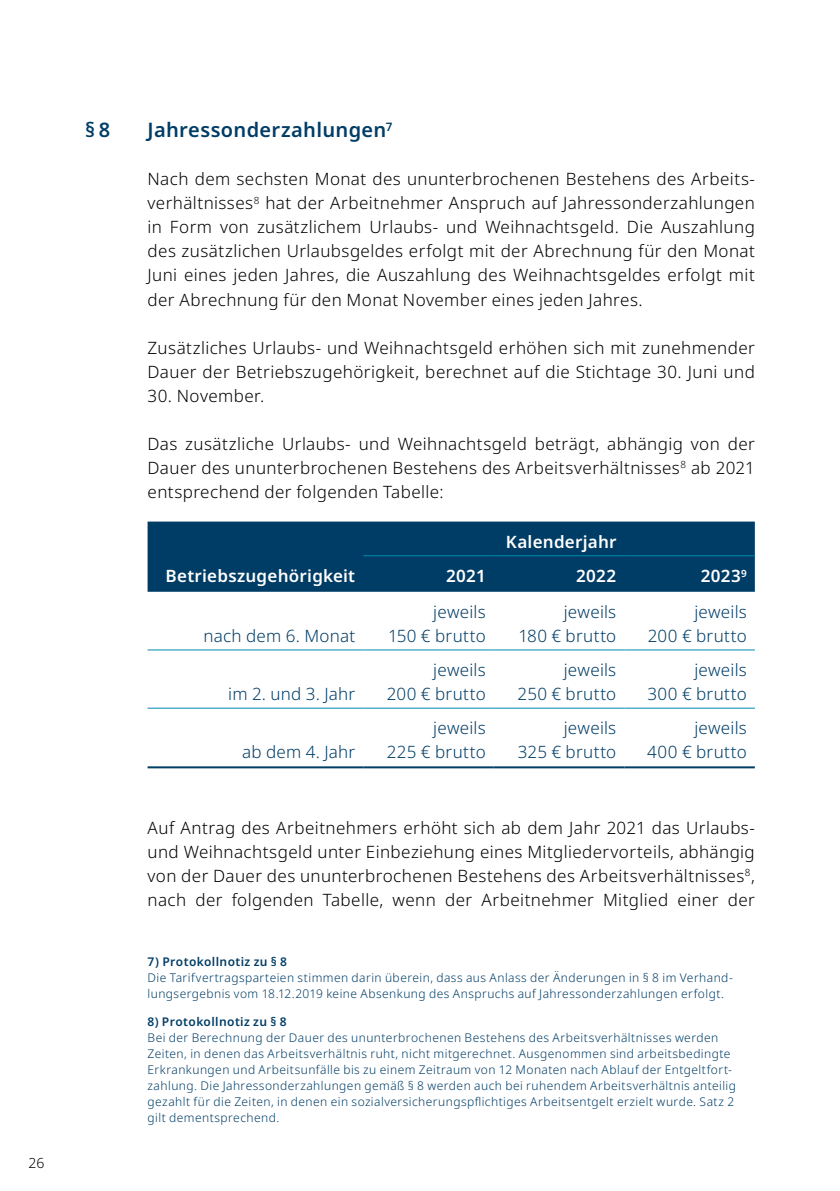
<style>
.page{position:relative;width:840px;height:1191px;background:#fff}
.page>*{position:absolute;margin:0;border:0;box-sizing:border-box;transform-origin:0 0}
.Headline{font:600 20px "Noto Sans";letter-spacing:.015em;color:#003d66}
.Fließtext{font:300 17px/24px "Noto Sans";letter-spacing:.025em;color:#000;text-align:justify}
.t1{font:300 17px/24px "Noto Sans";letter-spacing:.015em;color:#003d66;text-align:right}
.t2{font:600 17px "Noto Sans";letter-spacing:.015em;color:#fff}
.t3{font:300 14px "Noto Sans";color:#000}
.Fußnote{font:300 12px/16px "Noto Sans";letter-spacing:.035em;color:#003d66}
.Fußnote-2{font:600 12px "Noto Sans";letter-spacing:.035em;color:#003d66}
</style>
<div class="page">
<div style="left:147px;top:521px;width:607px;height:71px;background:#003d66"></div>
<hr style="left:363px;top:555px;width:130px;height:1px;background:#0089ad">
<hr style="left:493px;top:555px;width:131px;height:1px;background:#0089ad">
<hr style="left:624px;top:555px;width:130px;height:1px;background:#0089ad">
<hr style="left:147px;top:708px;width:216px;height:1px;background:#0089ad">
<hr style="left:363px;top:708px;width:130px;height:1px;background:#0089ad">
<hr style="left:493px;top:708px;width:131px;height:1px;background:#0089ad">
<hr style="left:624px;top:708px;width:130px;height:1px;background:#0089ad">
<hr style="left:147px;top:649px;width:216px;height:1px;background:#0089ad">
<hr style="left:363px;top:649px;width:130px;height:1px;background:#0089ad">
<hr style="left:493px;top:649px;width:131px;height:1px;background:#0089ad">
<hr style="left:624px;top:649px;width:130px;height:1px;background:#0089ad">
<hr style="left:147px;top:766px;width:216px;height:2px;background:#003d66">
<hr style="left:363px;top:766px;width:130px;height:2px;background:#003d66">
<hr style="left:493px;top:766px;width:131px;height:2px;background:#003d66">
<hr style="left:624px;top:766px;width:130px;height:2px;background:#003d66">
<p class="t3" style="left:28px;top:1155px;width:18px">26</p>
<p class="Headline" style="left:85px;top:119px;width:27px">§ 8</p>
<p class="Headline" style="left:147px;top:119px;width:246px">Jahressonderzahlungen<sup>7</sup></p>
<p class="Fließtext" style="left:147px;top:168px;width:608px">Nach dem sechsten Monat des ununterbrochenen Bestehens des Arbeits&shy;verhältnisses<sup>8</sup> hat der Arbeitnehmer Anspruch auf Jahressonderzahlungen in Form von zusätzlichem Urlaubs- und Weihnachtsgeld. Die Auszahlung des zusätzlichen Urlaubsgeldes erfolgt mit der Abrechnung für den Monat Juni eines jeden Jahres, die Auszahlung des Weihnachtsgeldes erfolgt mit der Abrechnung für den Monat November eines jeden Jahres.</p>
<p class="Fließtext" style="left:147px;top:336px;width:608px">Zusätzliches Urlaubs- und Weihnachtsgeld erhöhen sich mit zunehmender<br>Dauer der Betriebszugehörigkeit, berechnet auf die Stichtage 30. Juni und</p>
<p class="Fließtext" style="left:147px;top:384px;width:118px">30. November.</p>
<p class="Fließtext" style="left:147px;top:432px;width:608px">Das zusätzliche Urlaubs- und Weihnachtsgeld beträgt, abhängig von der Dauer des ununterbrochenen Bestehens des Arbeitsverhältnisses<sup>8</sup> ab 2021 entsprechend der folgenden Tabelle:</p>
<p class="t2" style="left:505px;top:532px;width:112px">Kalenderjahr</p>
<p class="t2" style="left:165px;top:566px;width:191px">Betriebszugehörigkeit</p>
<p class="t2" style="left:446px;top:566px;width:41px">2021</p>
<p class="t2" style="left:576px;top:566px;width:42px">2022</p>
<p class="t2" style="left:700px;top:566px;width:48px">2023<sup>9</sup></p>
<p class="t1" style="left:203px;top:624px;width:153px">nach dem 6. Monat</p>
<p class="t1" style="left:228px;top:682px;width:128px">im 2. und 3. Jahr</p>
<p class="t1" style="left:242px;top:740px;width:115px">ab dem 4. Jahr</p>
<p class="t1" style="left:388px;top:600px;width:99px">jeweils<br>150 € brutto</p>
<p class="t1" style="left:518px;top:600px;width:99px">jeweils<br>180 € brutto</p>
<p class="t1" style="left:647px;top:600px;width:100px">jeweils<br>200 € brutto</p>
<p class="t1" style="left:386px;top:658px;width:100px">jeweils<br>200 € brutto</p>
<p class="t1" style="left:517px;top:658px;width:100px">jeweils<br>250 € brutto</p>
<p class="t1" style="left:647px;top:658px;width:101px">jeweils<br>300 € brutto</p>
<p class="t1" style="left:386px;top:716px;width:100px">jeweils<br>225 € brutto</p>
<p class="t1" style="left:517px;top:716px;width:100px">jeweils<br>325 € brutto</p>
<p class="t1" style="left:647px;top:716px;width:101px">jeweils<br>400 € brutto</p>
<p class="Fließtext" style="left:147px;top:816px;width:608px">Auf Antrag des Arbeitnehmers erhöht sich ab dem Jahr 2021 das Urlaubs&shy;und Weihnachtsgeld unter Einbeziehung eines Mitgliedervorteils, abhängig von der Dauer des ununterbrochenen Bestehens des Arbeitsverhältnisses<sup>8</sup>, nach der folgenden Tabelle, wenn der Arbeitnehmer Mitglied einer der</p>
<p class="Fußnote-2" style="left:147px;top:955px;width:141px">7) Protokollnotiz zu § 8</p>
<p class="Fußnote" style="left:147px;top:970px;width:586px">Die Tarifvertragsparteien stimmen darin überein, dass aus Anlass der Änderungen in § 8 im Verhand&shy;lungsergebnis vom 18.12.2019 keine Absenkung des Anspruchs auf Jahressonderzahlungen erfolgt.</p>
<p class="Fußnote-2" style="left:147px;top:1014px;width:140px">8) Protokollnotiz zu § 8</p>
<p class="Fußnote" style="left:147px;top:1029px;width:589px">Bei der Berechnung der Dauer des ununterbrochenen Bestehens des Arbeitsverhältnisses werden Zeiten, in denen das Arbeitsverhältnis ruht, nicht mitgerechnet. Ausgenommen sind arbeitsbedingte Erkrankungen und Arbeitsunfälle bis zu einem Zeitraum von 12 Monaten nach Ablauf der Entgeltfort&shy;zahlung. Die Jahressonderzahlungen gemäß § 8 werden auch bei ruhendem Arbeitsverhältnis anteilig gezahlt für die Zeiten, in denen ein sozialversicherungspflichtiges Arbeitsentgelt erzielt wurde. Satz 2 gilt dementsprechend.</p>
</div>
